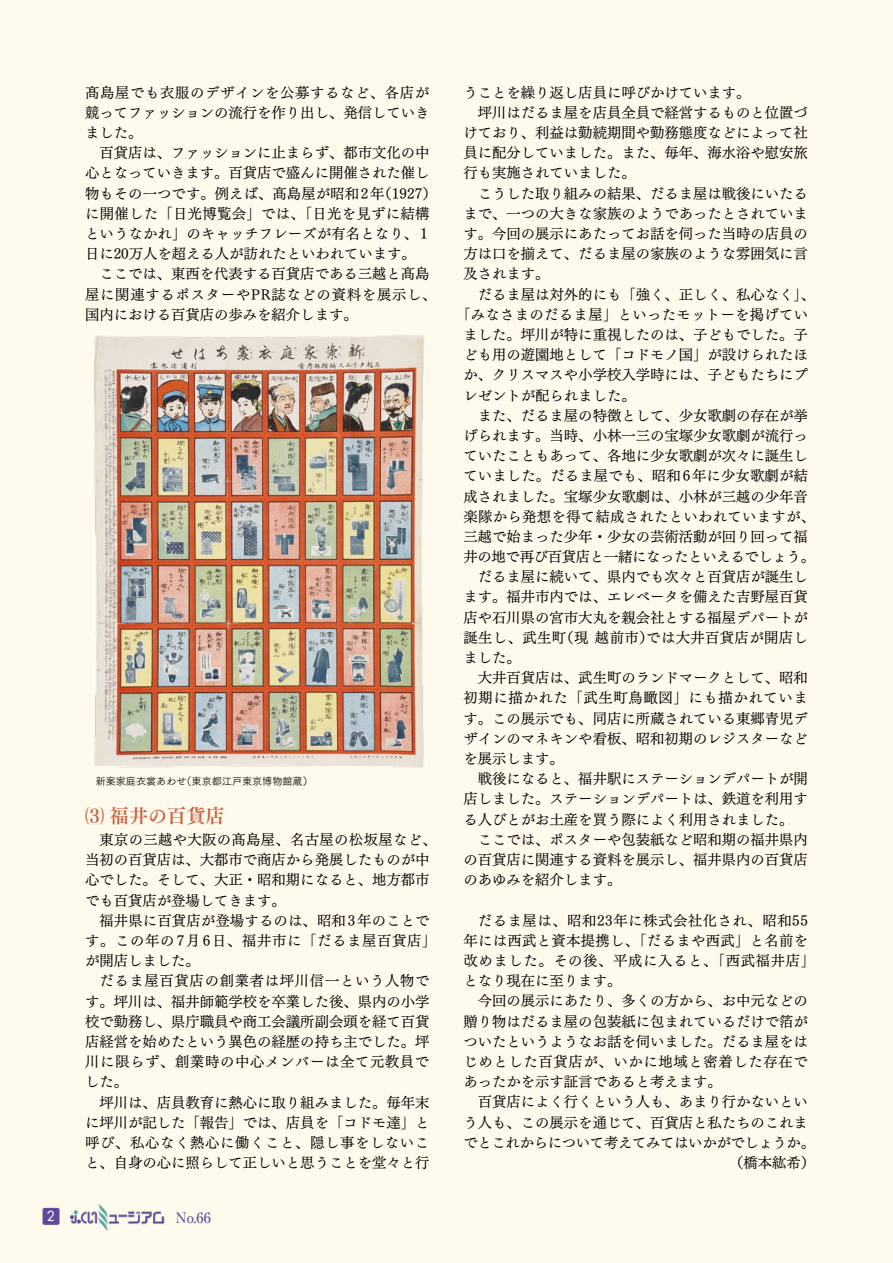
<style>
.page{position:relative;width:893px;height:1263px;background:#fffaec}
.page>*{position:absolute;margin:0;border:0;box-sizing:border-box;transform-origin:0 0}
.t1{font:19.2px "Tsuku Min Pro B";color:#c86244}
.t2{font:14.4px/20.2px "Tsuku Min Pro RB";color:#000;text-align:justify}
.t3{font:14.4px/20.2px "Tsuku Min Pro RB";letter-spacing:.04em;color:#000}
.t4{font:14.4px "Tsuku Min Pro RB";letter-spacing:-.02em;color:#000}
.t5{font:14.4px "Tsuku Min Pro RB";letter-spacing:.02em;color:#000}
.t6{font:14.4px "Tsuku Min Pro RB";letter-spacing:.025em;color:#000}
.t7{font:14.4px "Tsuku Min Pro RB";letter-spacing:.045em;color:#000}
.t8{font:500 14.4px "Ryumin Pro";color:#61499b}
.t9{font:13.5px "Futura LT";color:#fff}
.t10{font:10.05px "Tsuku Go Pro R";color:#000}
</style>
<div class="page">
<hr style="left:892px;top:0;width:1px;height:149px;background:#bfbfbf">
<img style="left:94px;top:334px;width:330px;height:434px">
<div style="left:43px;top:1208px;width:17px;height:17px;background:#61499b;border-radius:2px"></div>
<img style="left:69px;top:1204px;width:96px;height:26px">
<p class="t2" style="left:85px;top:80px;width:346px">髙島屋でも衣服のデザインを公募するなど、各店が競ってファッションの流行を作り出し、発信していきました。</p>
<p class="t2" style="left:85px;top:141px;width:353px;text-align:left;text-indent:14px">百貨店は、ファッションに止まらず、都市文化の中心となっていきます。百貨店で盛んに開催された催し物もその一つです。例えば、髙島屋が昭和2年（1927）に開催した「日光博覧会」では、「日光を見ずに結構というなかれ」のキャッチフレーズが有名となり、1日に20万人を超える人が訪れたといわれています。</p>
<p class="t2" style="left:85px;top:262px;width:353px;text-align:left;text-indent:14px">ここでは、東西を代表する百貨店である三越と髙島屋に関連するポスターやPR誌などの資料を展示し、国内における百貨店の歩みを紹介します。</p>
<p class="t10" style="left:96px;top:773px;width:219px">新案家庭衣裳あわせ（東京都江戸東京博物館蔵）</p>
<h1 class="t1" style="left:85px;top:800px;width:141px">⑶ 福井の百貨店</h1>
<p class="t2" style="left:85px;top:828px;width:353px;text-align:left;text-indent:14px">東京の三越や大阪の髙島屋、名古屋の松坂屋など、当初の百貨店は、大都市で商店から発展したものが中心でした。そして、大正・昭和期になると、地方都市でも百貨店が登場してきます。</p>
<p class="t2" style="left:85px;top:908px;width:353px;text-align:left;text-indent:14px">福井県に百貨店が登場するのは、昭和3年のことです。この年の7月6日、福井市に「だるま屋百貨店」が開店しました。</p>
<p class="t2" style="left:85px;top:969px;width:346px;text-indent:14px">だるま屋百貨店の創業者は坪川信一という人物です。坪川は、福井師範学校を卒業した後、県内の小学校で勤務し、県庁職員や商工会議所副会頭を経て百貨店経営を始めたという異色の経歴の持ち主でした。坪川に限らず、創業時の中心メンバーは全て元教員でした。</p>
<p class="t2" style="left:85px;top:1090px;width:346px;text-indent:14px">坪川は、店員教育に熱心に取り組みました。毎年末に坪川が記した「報告」では、店員を「コドモ達」と呼び、私心なく熱心に働くこと、隠し事をしないこと、自身の心に照らして正しいと思うことを堂々と行</p>
<p class="t9" style="left:47px;top:1208px;width:10px">2</p>
<p class="t8" style="left:176px;top:1206px;width:37px">No.66</p>
<p class="t2" style="left:463px;top:80px;width:289px">うことを繰り返し店員に呼びかけています。</p>
<p class="t2" style="left:478px;top:101px;width:332px">坪川はだるま屋を店員全員で経営するものと位置づ</p>
<p class="t2" style="left:463px;top:121px;width:346px">けており、利益は勤続期間や勤務態度などによって社</p>
<p class="t2" style="left:463px;top:141px;width:346px">員に配分していました。また、毎年、海水浴や慰安旅</p>
<p class="t2" style="left:463px;top:161px;width:174px">行も実施されていました。</p>
<p class="t2" style="left:478px;top:181px;width:332px">こうした取り組みの結果、だるま屋は戦後にいたる</p>
<p class="t2" style="left:463px;top:201px;width:346px">まで、一つの大きな家族のようであったとされていま</p>
<p class="t2" style="left:463px;top:222px;width:346px">す。今回の展示にあたってお話を伺った当時の店員の</p>
<p class="t2" style="left:463px;top:242px;width:346px">方は口を揃えて、だるま屋の家族のような雰囲気に言</p>
<p class="t2" style="left:463px;top:262px;width:88px">及されます。</p>
<p class="t2" style="left:478px;top:282px;width:339px">だるま屋は対外的にも「強く、正しく、私心なく」、</p>
<p class="t5" style="left:456px;top:301px;width:353px">「みなさまのだるま屋」といったモットーを掲げてい</p>
<p class="t2" style="left:463px;top:323px;width:346px">ました。坪川が特に重視したのは、子どもでした。子</p>
<p class="t2" style="left:463px;top:343px;width:346px">ども用の遊園地として「コドモノ国」が設けられたほ</p>
<p class="t2" style="left:463px;top:363px;width:346px">か、クリスマスや小学校入学時には、子どもたちにプ</p>
<p class="t2" style="left:463px;top:383px;width:174px">レゼントが配られました。</p>
<p class="t2" style="left:478px;top:403px;width:332px">また、だるま屋の特徴として、少女歌劇の存在が挙</p>
<p class="t2" style="left:463px;top:424px;width:346px">げられます。当時、小林一三の宝塚少女歌劇が流行っ</p>
<p class="t2" style="left:463px;top:444px;width:346px">ていたこともあって、各地に少女歌劇が次々に誕生し</p>
<p class="t2" style="left:463px;top:464px;width:346px">ていました。だるま屋でも、昭和6年に少女歌劇が結</p>
<p class="t2" style="left:463px;top:484px;width:346px">成されました。宝塚少女歌劇は、小林が三越の少年音</p>
<p class="t5" style="left:463px;top:503px;width:353px">楽隊から発想を得て結成されたといわれていますが、</p>
<p class="t2" style="left:463px;top:525px;width:346px">三越で始まった少年・少女の芸術活動が回り回って福</p>
<p class="t4" style="left:463px;top:544px;width:353px">井の地で再び百貨店と一緒になったといえるでしょう。</p>
<p class="t2" style="left:478px;top:565px;width:332px">だるま屋に続いて、県内でも次々と百貨店が誕生し</p>
<p class="t2" style="left:463px;top:585px;width:346px">ます。福井市内では、エレベータを備えた吉野屋百貨</p>
<p class="t2" style="left:463px;top:605px;width:346px">店や石川県の宮市大丸を親会社とする福屋デパートが</p>
<p class="t6" style="left:463px;top:624px;width:346px">誕生し、武生町（現 越前市）では大井百貨店が開店し</p>
<p class="t2" style="left:463px;top:646px;width:59px">ました。</p>
<p class="t2" style="left:478px;top:666px;width:332px">大井百貨店は、武生町のランドマークとして、昭和</p>
<p class="t7" style="left:463px;top:685px;width:346px">初期に描かれた「武生町鳥瞰図」にも描かれていま</p>
<p class="t2" style="left:463px;top:706px;width:346px">す。この展示でも、同店に所蔵されている東郷青児デ</p>
<p class="t2" style="left:463px;top:726px;width:346px">ザインのマネキンや看板、昭和初期のレジスターなど</p>
<p class="t2" style="left:463px;top:747px;width:102px">を展示します。</p>
<p class="t2" style="left:478px;top:767px;width:332px">戦後になると、福井駅にステーションデパートが開</p>
<p class="t2" style="left:463px;top:787px;width:346px">店しました。ステーションデパートは、鉄道を利用す</p>
<p class="t2" style="left:463px;top:807px;width:332px">る人びとがお土産を買う際によく利用されました。</p>
<p class="t2" style="left:478px;top:827px;width:332px">ここでは、ポスターや包装紙など昭和期の福井県内</p>
<p class="t2" style="left:463px;top:848px;width:346px">の百貨店に関連する資料を展示し、福井県内の百貨店</p>
<p class="t2" style="left:463px;top:868px;width:159px">のあゆみを紹介します。</p>
<p class="t3" style="left:463px;top:908px;width:353px;text-indent:14px">だるま屋は、昭和23年に株式会社化され、昭和55年には西武と資本提携し、「だるまや西武」と名前を改めました。その後、平成に入ると、「西武福井店」となり現在に至ります。</p>
<p class="t2" style="left:463px;top:989px;width:346px;text-indent:14px">今回の展示にあたり、多くの方から、お中元などの贈り物はだるま屋の包装紙に包まれているだけで箔がついたというようなお話を伺いました。だるま屋をはじめとした百貨店が、いかに地域と密着した存在であったかを示す証言であると考えます。</p>
<p class="t2" style="left:478px;top:1090px;width:332px">百貨店によく行くという人も、あまり行かないとい</p>
<p class="t2" style="left:463px;top:1110px;width:346px">う人も、この展示を通じて、百貨店と私たちのこれま</p>
<p class="t4" style="left:463px;top:1129px;width:353px">でとこれからについて考えてみてはいかがでしょうか。</p>
<p class="t2" style="left:729px;top:1150px;width:88px">（橋本紘希）</p>
</div>
